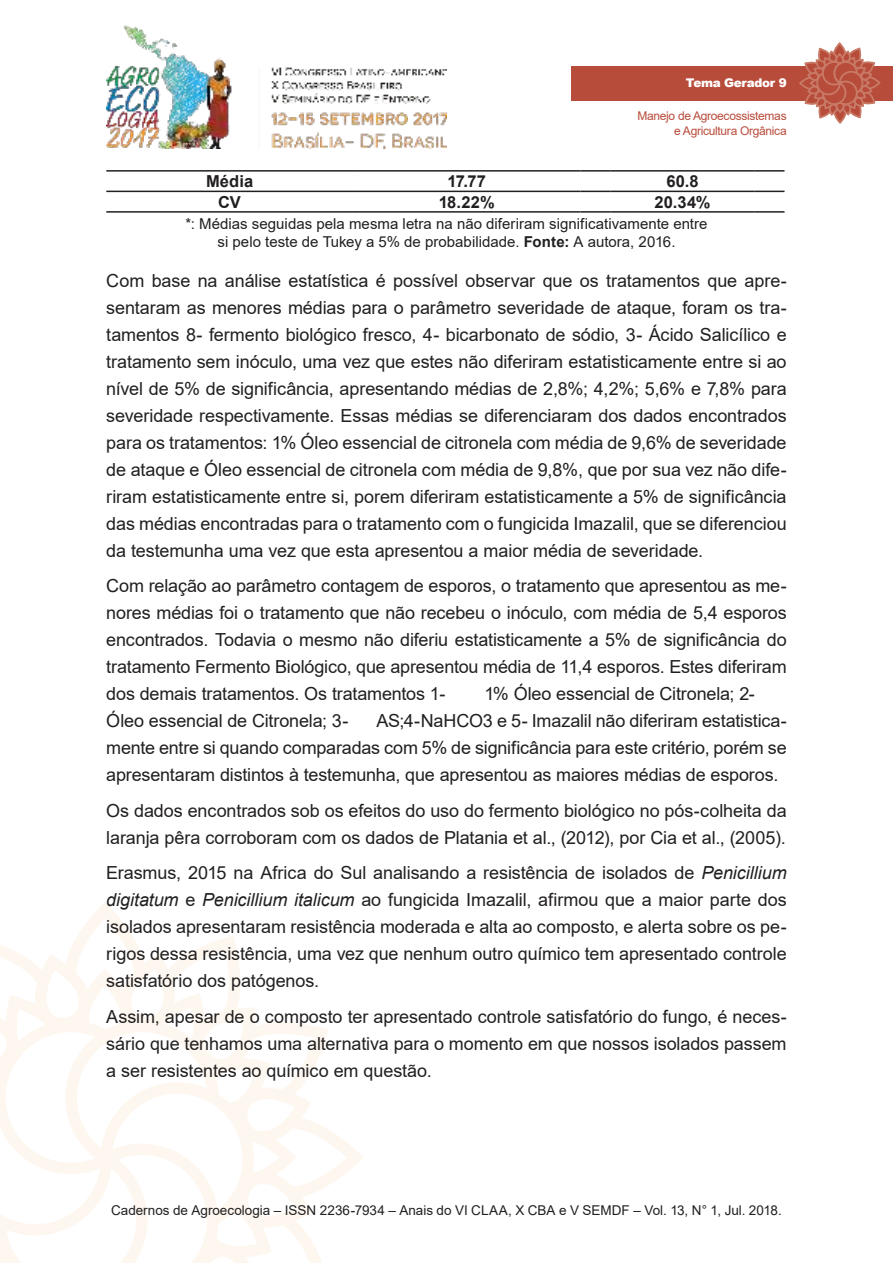
<style>
.page{position:relative;width:893px;height:1263px;background:#fff}
.page>*{position:absolute;margin:0;border:0;box-sizing:border-box;transform-origin:0 0}
.t1{font:18px/27px "Arial";letter-spacing:-.005em;color:#221f1f;text-align:justify}
.t2{font:700 16.5px "Arial";letter-spacing:.005em;color:#221f1f}
.t3{font:15px/18px "Arial";color:#221f1f;text-align:center}
.t4{font:13.5px "Arial";color:#221f1f}
.t5{font:12px/14.4px "Arial";letter-spacing:-.025em;color:#b84c3b;text-align:right}
.t6{font:900 12px "Arial";letter-spacing:-.025em;color:#fff}
.s1{font-weight:700}
.s2{font-style:italic}
</style>
<div class="page">
<img style="left:106px;top:25px;width:340px;height:124px">
<svg style="left:0;top:910px;width:363px;height:353px"></svg>
<div style="left:571px;top:66px;width:322px;height:34px;background:#b84c3b"></div>
<svg style="left:798px;top:43px;width:83px;height:81px"></svg>
<hr style="left:106px;top:170px;width:247px;height:2px;background:#221f1f">
<hr style="left:353px;top:170px;width:227px;height:2px;background:#221f1f">
<hr style="left:580px;top:170px;width:30px;height:2px;background:#221f1f">
<hr style="left:610px;top:170px;width:145px;height:2px;background:#221f1f">
<hr style="left:755px;top:170px;width:29px;height:2px;background:#221f1f">
<hr style="left:106px;top:191px;width:247px;height:1px;background:#221f1f">
<hr style="left:580px;top:191px;width:30px;height:1px;background:#221f1f">
<svg style="left:755px;top:191px;width:29px;height:1px"></svg>
<hr style="left:353px;top:191px;width:227px;height:1px;background:#221f1f">
<hr style="left:610px;top:191px;width:145px;height:1px;background:#221f1f">
<hr style="left:106px;top:211px;width:247px;height:2px;background:#221f1f">
<hr style="left:353px;top:211px;width:227px;height:2px;background:#221f1f">
<hr style="left:580px;top:211px;width:30px;height:2px;background:#221f1f">
<hr style="left:610px;top:211px;width:145px;height:2px;background:#221f1f">
<hr style="left:755px;top:211px;width:29px;height:2px;background:#221f1f">
<p class="t6" style="left:686px;top:76px;width:102px">Tema Gerador 9</p>
<p class="t5" style="left:637px;top:110px;width:151px">Manejo de Agroecossistemas e Agricultura Orgânica</p>
<p class="t2" style="left:206px;top:175px;width:49px">Média</p>
<p class="t2" style="left:447px;top:175px;width:40px">17.77</p>
<p class="t2" style="left:666px;top:175px;width:34px">60.8</p>
<p class="t2" style="left:218px;top:196px;width:24px">CV</p>
<p class="t2" style="left:439px;top:196px;width:57px">18.22%</p>
<p class="t2" style="left:655px;top:196px;width:57px">20.34%</p>
<p class="t3" style="left:185px;top:216px;width:524px">*: Médias seguidas pela mesma letra na não diferiram significativamente entre si pelo teste de Tukey a 5% de probabilidade. <span class="s1">Fonte:</span> A autora, 2016.</p>
<p class="t1" style="left:106px;top:268px;width:682px">Com base na análise estatística é possível observar que os tratamentos que apre&shy;sentaram as menores médias para o parâmetro severidade de ataque, foram os tra&shy;tamentos 8- fermento biológico fresco, 4- bicarbonato de sódio, 3- Ácido Salicílico e tratamento sem inóculo, uma vez que estes não diferiram estatisticamente entre si ao nível de 5% de significância, apresentando médias de 2,8%; 4,2%; 5,6% e 7,8% para severidade respectivamente. Essas médias se diferenciaram dos dados encontrados para os tratamentos: 1% Óleo essencial de citronela com média de 9,6% de severidade de ataque e Óleo essencial de citronela com média de 9,8%, que por sua vez não dife&shy;riram estatisticamente entre si, porem diferiram estatisticamente a 5% de significância das médias encontradas para o tratamento com o fungicida Imazalil, que se diferenciou da testemunha uma vez que esta apresentou a maior média de severidade.</p>
<p class="t1" style="left:106px;top:574px;width:682px">Com relação ao parâmetro contagem de esporos, o tratamento que apresentou as me&shy;nores médias foi o tratamento que não recebeu o inóculo, com média de 5,4 esporos encontrados. Todavia o mesmo não diferiu estatisticamente a 5% de significância do tratamento Fermento Biológico, que apresentou média de 11,4 esporos. Estes diferiram dos demais tratamentos. Os tratamentos 1-</p>
<p class="t1" style="left:484px;top:682px;width:272px">1% Óleo essencial de Citronela; 2-</p>
<p class="t1" style="left:106px;top:709px;width:244px">Óleo essencial de Citronela; 3-</p>
<p class="t1" style="left:106px;top:709px;width:682px;text-indent:270px">AS;4-NaHCO3 e 5- Imazalil não diferiram estatistica&shy;mente entre si quando comparadas com 5% de significância para este critério, porém se apresentaram distintos à testemunha, que apresentou as maiores médias de esporos.</p>
<p class="t1" style="left:106px;top:798px;width:682px">Os dados encontrados sob os efeitos do uso do fermento biológico no pós-colheita da laranja pêra corroboram com os dados de Platania et al., (2012), por Cia et al., (2005).</p>
<p class="t1" style="left:106px;top:861px;width:682px">Erasmus, 2015 na Africa do Sul analisando a resistência de isolados de <span class="s2">Penicillium digitatum</span> e <span class="s2">Penicillium italicum</span> ao fungicida Imazalil, afirmou que a maior parte dos isolados apresentaram resistência moderada e alta ao composto, e alerta sobre os pe&shy;rigos dessa resistência, uma vez que nenhum outro químico tem apresentado controle satisfatório dos patógenos.</p>
<p class="t1" style="left:106px;top:1004px;width:682px">Assim, apesar de o composto ter apresentado controle satisfatório do fungo, é neces&shy;sário que tenhamos uma alternativa para o momento em que nossos isolados passem a ser resistentes ao químico em questão.</p>
<p class="t4" style="left:111px;top:1205px;width:672px">Cadernos de Agroecologia – ISSN 2236-7934 – Anais do VI CLAA, X CBA e V SEMDF – Vol. 13, N° 1, Jul. 2018.</p>
</div>
